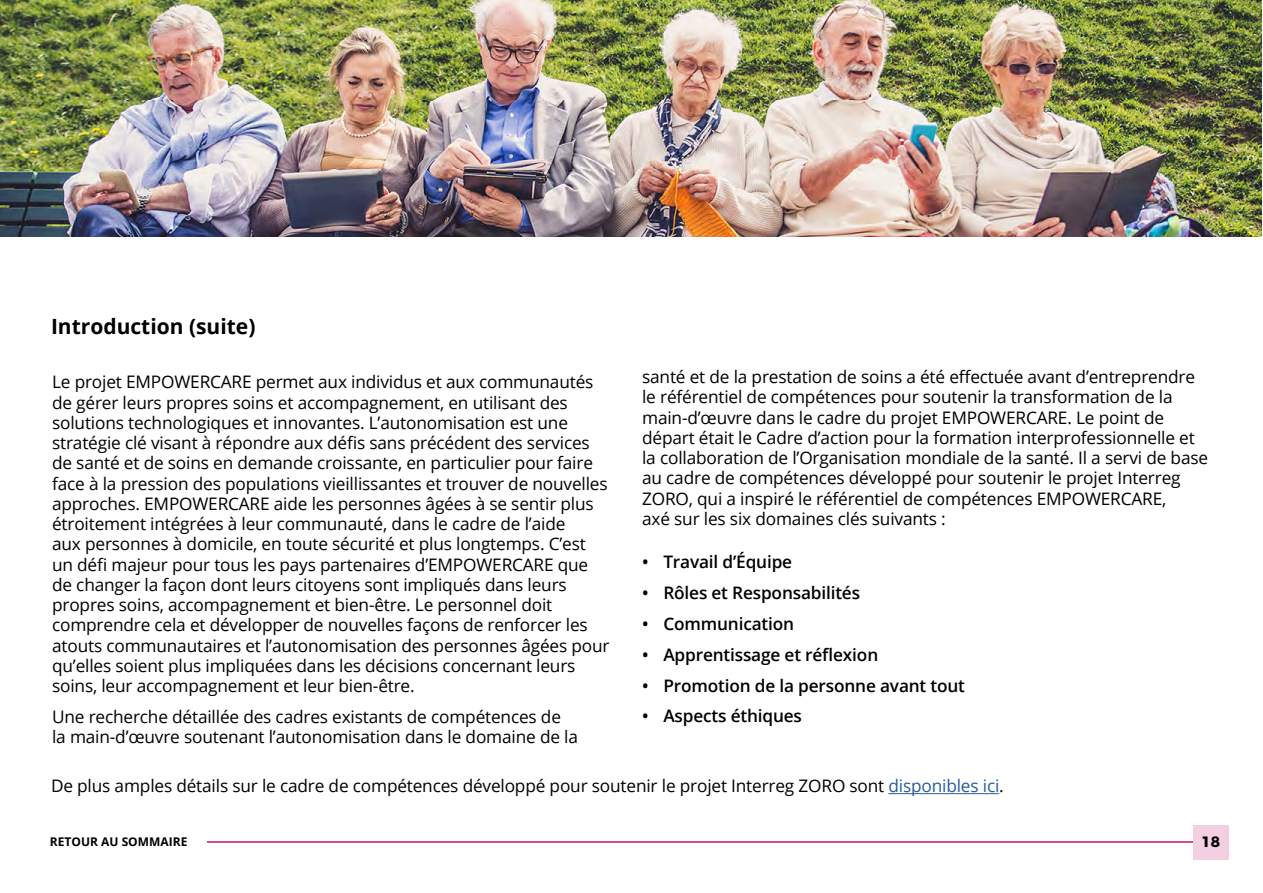
<style>
.page{position:relative;width:1263px;height:893px;background:#fff}
.page>*{position:absolute;margin:0;border:0;box-sizing:border-box;transform-origin:0 0}
.Page_Sub_Headings{font:700 21px "Open Sans";color:#000}
.Body_Copy{font:17.25px/20.2px "Open Sans";letter-spacing:-.01em;color:#000}
.Bullets_Points{font:600 17.25px "Open Sans";letter-spacing:-.01em;color:#000}
.t1{font:700 15px "Montserrat";color:#000}
.t2{font:700 12px "Open Sans";color:#000}
.s1{color:#275b9b}
</style>
<div class="page">
<hr style="left:888px;top:793px;width:111px;height:1px;background:#275b9b">
<img style="left:0;top:0;width:1262px;height:236px">
<hr style="left:166px;top:841px;width:1034px;height:2px;background:#c4146b">
<div style="left:1193px;top:825px;width:36px;height:34px;background:#f3d0e1"></div>
<div style="left:34px;top:825px;width:173px;height:34px;background:#fff"></div>
<h1 class="Page_Sub_Headings" style="left:51px;top:311px;width:206px">Introduction (suite)</h1>
<p class="Body_Copy" style="left:52px;top:372px;width:559px">Le projet EMPOWERCARE permet aux individus et aux communautés de gérer leurs propres soins et accompagnement, en utilisant des solutions technologiques et innovantes. L’autonomisation est une stratégie clé visant à répondre aux défis sans précédent des services de santé et de soins en demande croissante, en particulier pour faire face à la pression des populations vieillissantes et trouver de nouvelles approches. EMPOWERCARE aide les personnes âgées à se sentir plus étroitement intégrées à leur communauté, dans le cadre de l’aide<br>aux personnes à domicile, en toute sécurité et plus longtemps. C’est un défi majeur pour tous les pays partenaires d’EMPOWERCARE que de changer la façon dont leurs citoyens sont impliqués dans leurs propres soins, accompagnement et bien-être. Le personnel doit comprendre cela et développer de nouvelles façons de renforcer les atouts communautaires et l’autonomisation des personnes âgées pour qu’elles soient plus impliquées dans les décisions concernant leurs soins, leur accompagnement et leur bien-être.</p>
<p class="Body_Copy" style="left:52px;top:706px;width:527px">Une recherche détaillée des cadres existants de compétences de la main-d’œuvre soutenant l’autonomisation dans le domaine de la</p>
<p class="Body_Copy" style="left:642px;top:366px;width:567px">santé et de la prestation de soins a été effectuée avant d’entreprendre le référentiel de compétences pour soutenir la transformation de la main-d’œuvre dans le cadre du projet EMPOWERCARE. Le point de départ était le Cadre d’action pour la formation interprofessionnelle et la collaboration de l’Organisation mondiale de la santé. Il a servi de base au cadre de compétences développé pour soutenir le projet Interreg ZORO, qui a inspiré le référentiel de compétences EMPOWERCARE,<br>axé sur les six domaines clés suivants :</p>
<p class="Bullets_Points" style="left:642px;top:550px;width:152px">• Travail d’Équipe</p>
<p class="Bullets_Points" style="left:642px;top:581px;width:219px">• Rôles et Responsabilités</p>
<p class="Bullets_Points" style="left:642px;top:612px;width:153px">• Communication</p>
<p class="Bullets_Points" style="left:642px;top:643px;width:238px">• Apprentissage et réflexion</p>
<p class="Bullets_Points" style="left:642px;top:673px;width:324px">• Promotion de la personne avant tout</p>
<p class="Bullets_Points" style="left:642px;top:704px;width:161px">• Aspects éthiques</p>
<p class="Body_Copy" style="left:51px;top:775px;width:954px">De plus amples détails sur le cadre de compétences développé pour soutenir le projet Interreg ZORO sont <span class="s1">disponibles ici</span>.</p>
<p class="t2" style="left:50px;top:833px;width:139px">RETOUR AU SOMMAIRE</p>
<p class="t1" style="left:1201px;top:829px;width:20px">18</p>
</div>
